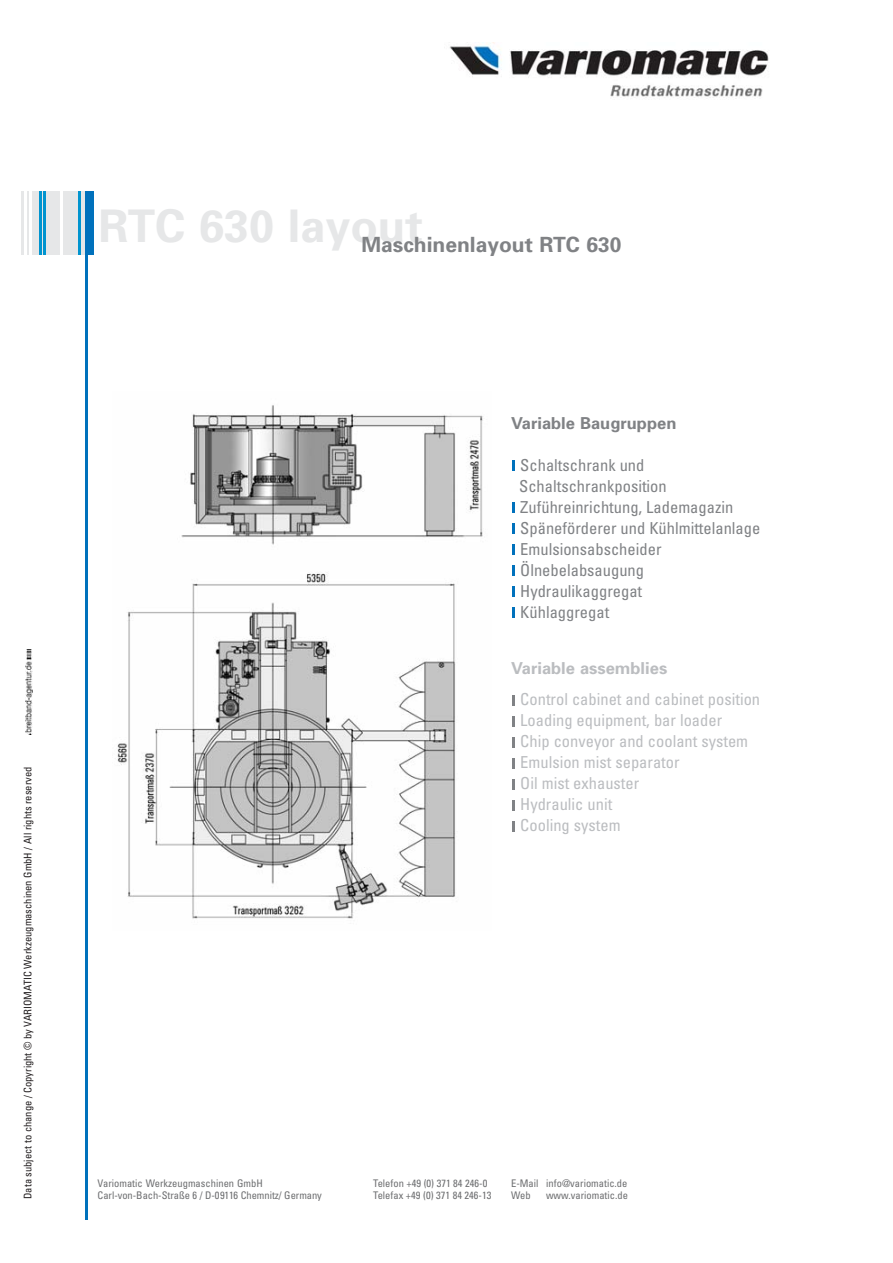
<style>
.page{position:relative;width:893px;height:1263px;background:#fff}
.page>*{position:absolute;margin:0;border:0;box-sizing:border-box;transform-origin:0 0}
.t1{font:700 45px "Univers";color:#e6e7e8}
.t2{font:700 21px "Univers";color:#808285}
.t3{font:condensed 16.5px/21px "Univers";color:#808285}
.t4{font:condensed 16.5px/21px "Univers";color:#bbbdc0}
.t5{font:700 16.5px "Univers";color:#808285}
.t6{font:700 16.5px "Univers";color:#bbbdc0}
.t7{font:condensed 10.5px/12.6px "Univers";color:#6d6e70}
.t8{font:condensed 10.5px "Univers";color:#231f20}
</style>
<div class="page">
<img style="left:449px;top:43px;width:320px;height:56px">
<div style="left:21px;top:191px;width:67px;height:64px;background:#e6e7e8"></div>
<div style="left:86px;top:191px;width:8px;height:64px;background:#0071bc"></div>
<hr style="left:85px;top:191px;width:3px;height:1029px;background:#0071bc">
<hr style="left:24px;top:179px;width:2px;height:149px;background:#fff">
<hr style="left:60px;top:180px;width:2px;height:149px;background:#fff">
<hr style="left:29px;top:178px;width:2px;height:149px;background:#fff">
<svg style="left:512px;top:607px;width:3px;height:11px"></svg>
<svg style="left:512px;top:586px;width:3px;height:11px"></svg>
<svg style="left:512px;top:565px;width:3px;height:11px"></svg>
<svg style="left:512px;top:544px;width:3px;height:11px"></svg>
<svg style="left:512px;top:523px;width:3px;height:11px"></svg>
<svg style="left:512px;top:502px;width:3px;height:11px"></svg>
<svg style="left:512px;top:460px;width:3px;height:11px"></svg>
<img style="left:26px;top:649px;width:6px;height:85px">
<svg style="left:512px;top:821px;width:3px;height:10px"></svg>
<svg style="left:512px;top:800px;width:3px;height:10px"></svg>
<svg style="left:512px;top:779px;width:3px;height:10px"></svg>
<svg style="left:512px;top:758px;width:3px;height:10px"></svg>
<svg style="left:512px;top:737px;width:3px;height:10px"></svg>
<svg style="left:512px;top:716px;width:3px;height:10px"></svg>
<svg style="left:512px;top:695px;width:3px;height:10px"></svg>
<img style="left:117px;top:405px;width:366px;height:514px">
<hr style="left:43px;top:191px;width:2px;height:64px;background:#0094cf">
<hr style="left:39px;top:191px;width:2px;height:64px;background:#0094cf">
<hr style="left:78px;top:191px;width:3px;height:64px;background:#0094cf">
<h1 class="t1" style="left:98px;top:209px;width:326px">RTC 630 layout</h1>
<h2 class="t2" style="left:361px;top:237px;width:261px">Maschinenlayout RTC 630</h2>
<p class="t8" style="left:24px;top:1199px;width:434px;rotate:-90deg">Data subject to change / Copyright © by VARIOMATIC Werkzeugmaschinen GmbH / All rights reserved</p>
<h3 class="t5" style="left:511px;top:417px;width:167px">Variable Baugruppen</h3>
<h3 class="t3" style="left:519px;top:456px;width:243px">Schaltschrank und<br>Schaltschrankposition<br>Zuführeinrichtung, Lademagazin<br>Späneförderer u nd Kühlmittelanlage<br>Emulsionsabscheider<br>Ölnebelabsaugung<br>Hydraulikaggregat<br>Kühlaggregat</h3>
<h3 class="t6" style="left:511px;top:662px;width:158px">Variable assemblies</h3>
<h3 class="t4" style="left:520px;top:690px;width:241px">Control cabinet and cabinet position<br>Loading equipment, bar loader<br>Chip conveyor and coolant system<br>Emulsion mist separator<br>Oil mist exhauster<br>Hydraulic unit<br>Cooling system</h3>
<p class="t7" style="left:98px;top:1178px;width:226px">Variomatic Werkzeugmaschinen GmbH<br>Carl-von-Bach-Straße 6 / D-09116 Chemnitz/ Germany</p>
<p class="t7" style="left:373px;top:1178px;width:120px">Telefon +49 (0) 371 84 246-0<br>Telefax +49 (0) 371 84 246-13</p>
<p class="t7" style="left:511px;top:1178px;width:118px">E-Mail info@variomatic.de<br>Web</p>
<p class="t7" style="left:546px;top:1190px;width:83px">www.variomatic.de</p>
</div>
